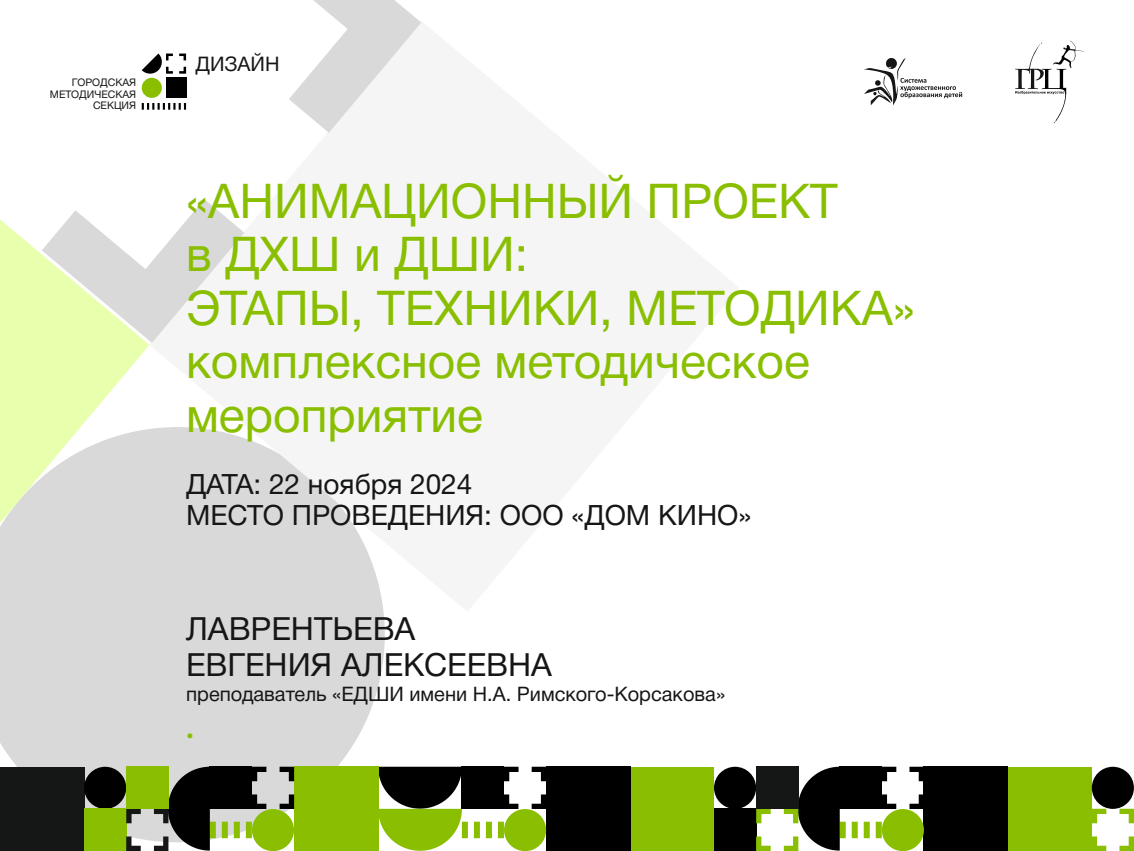
<style>
.page{position:relative;width:1134px;height:851px;background:#fff}
.page>*{position:absolute;margin:0;border:0;box-sizing:border-box;transform-origin:0 0}
.t1{font:48px/53.4px "Helvetica Neue Cyr";color:#89bf00}
.t2{font:32px/35.6px "Helvetica Neue Cyr";color:#151616}
.t3{font:28px/31.2px "Helvetica Neue Cyr";color:#151616}
.t4{font:20.2px "Helvetica Neue Cyr";color:#151616}
.t5{font:20px "Helvetica Neue Cyr";color:#151616}
.t6{font:10.4px/11.6px "Helvetica Neue Cyr";color:#151616;text-align:right}
</style>
<div class="page">
<div style="left:0;top:611px;width:385px;height:197px;background:#d9d9da"></div>
<svg style="left:149px;top:22px;width:273px;height:589px"></svg>
<svg style="left:141px;top:0;width:280px;height:343px;fill:#f5f5f6"></svg>
<svg style="left:0;top:78px;width:149px;height:590px"></svg>
<div style="left:1008px;top:766px;width:84px;height:84px;background:#89bf00"></div>
<div style="left:924px;top:766px;width:84px;height:84px;background:#000"></div>
<svg style="left:1092px;top:808px;width:42px;height:42px"></svg>
<div style="left:1092px;top:766px;width:42px;height:42px;background:#000;border-radius:50%"></div>
<div style="left:630px;top:766px;width:84px;height:84px;background:#89bf00"></div>
<div style="left:546px;top:766px;width:84px;height:84px;background:#000"></div>
<div style="left:714px;top:766px;width:42px;height:42px;background:#000;border-radius:50%"></div>
<svg style="left:378px;top:766px;width:168px;height:84px"></svg>
<div style="left:714px;top:808px;width:42px;height:42px;background:#000"></div>
<svg style="left:756px;top:766px;width:168px;height:84px"></svg>
<div style="left:756px;top:765px;width:42px;height:43px;background:#151616"></div>
<div style="left:294px;top:766px;width:84px;height:84px;background:#89bf00"></div>
<div style="left:0;top:766px;width:84px;height:84px;background:#151616"></div>
<div style="left:84px;top:766px;width:42px;height:42px;background:#000;border-radius:50%"></div>
<div style="left:84px;top:808px;width:42px;height:42px;background:#89bf00"></div>
<svg style="left:126px;top:766px;width:168px;height:84px;background:#717a5b"></svg>
<div style="left:126px;top:765px;width:42px;height:43px;background:#89bf00"></div>
<svg style="left:864px;top:58px;width:98px;height:47px"></svg>
<svg style="left:1015px;top:41px;width:69px;height:82px"></svg>
<div style="left:166px;top:78px;width:20px;height:20px;background:#000"></div>
<div style="left:142px;top:78px;width:20px;height:20px;background:#89bf00;border-radius:50%"></div>
<svg style="left:142px;top:53px;width:44px;height:22px"></svg>
<svg style="left:142px;top:103px;width:44px;height:7px"></svg>
<svg style="left:187px;top:733px;width:5px;height:5px"></svg>
<p class="t6" style="left:50px;top:77px;width:88px">ГОРОДСКАЯ<br>МЕТОДИЧЕСКАЯ<br>СЕКЦИЯ</p>
<p class="t4" style="left:195px;top:56px;width:86px">ДИЗАЙН</p>
<p class="t1" style="left:186px;top:179px;width:731px">«АНИМАЦИОННЫЙ ПРОЕКТ<br>в ДХШ и ДШИ:<br>ЭТАПЫ, ТЕХНИКИ, МЕТОДИКА» комплексное методическое мероприятие</p>
<p class="t3" style="left:186px;top:471px;width:567px">ДАТА: 22 ноября 2024<br>МЕСТО ПРОВЕДЕНИЯ: ООО «ДОМ КИНО»</p>
<p class="t2" style="left:186px;top:614px;width:367px">ЛАВРЕНТЬЕВА<br>ЕВГЕНИЯ АЛЕКСЕЕВНА</p>
<p class="t5" style="left:186px;top:686px;width:541px">преподаватель «ЕДШИ имени Н.А. Римского-Корсакова»</p>
</div>
